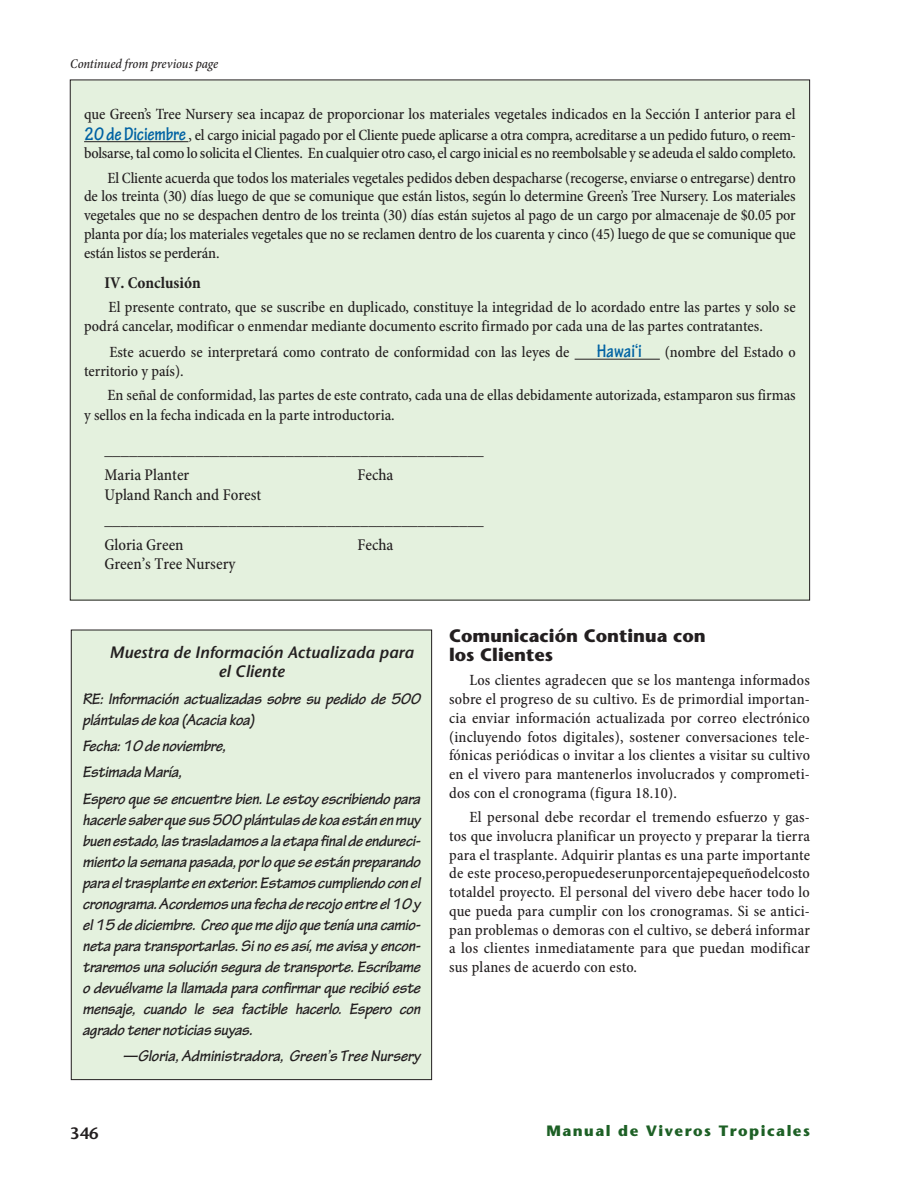
<style>
.page{position:relative;width:918px;height:1188px;background:#fff}
.page>*{position:absolute;margin:0;border:0;box-sizing:border-box;transform-origin:0 0}
.Headings_2{font:700 18px/19.5px "Stone Sans Std";color:#231f20}
.t1{font:italic 700 16.5px/21px "Tekton Pro";letter-spacing:-.015em;color:#231f20}
.t2{font:500 condensed 16.5px "Minion Pro";color:#231f20}
.t3{font:italic 600 16.5px/19.5px "Stone Sans Std";color:#231f20}
.t4{font:700 condensed 16.5px "Minion Pro";color:#231f20}
.t5{font:600 16.5px "Stone Sans Std";color:#231f20}
.Body_text_SP1{font:500 condensed 15.75px/18.8px "Minion Pro";letter-spacing:-.005em;color:#231f20;text-align:justify}
.t6{font:700 15px "Stone Sans Std";letter-spacing:.1em;color:#1d6025}
.Table_text{font:italic 500 condensed 13.5px "Minion Pro";letter-spacing:-.005em;color:#231f20}
.s1{font-family:"Tekton Pro";font-weight:700;font-size:19.5px;color:#0062a3}
</style>
<div class="page">
<div style="left:70px;top:80px;width:740px;height:520px;background:#e4f1de"></div>
<hr style="left:84px;top:141px;width:104px;height:1px;background:#231f20">
<hr style="left:575px;top:359px;width:85px;height:1px;background:#231f20">
<div style="left:71px;top:630px;width:361px;height:450px;background:#e4f1de"></div>
<p class="Table_text" style="left:70px;top:56px;width:150px">Continued from previous page</p>
<p class="Body_text_SP1" style="left:84px;top:104px;width:713px;line-height:21px">que Green’s Tree Nursery sea incapaz de proporcionar los materiales vegetales indicados en la Sección I anterior para el<br><span class="s1">20 de Diciembre</span> , el cargo inicial pagado por el Cliente puede aplicarse a otra compra, acreditarse a un pedido futuro, o reem-</p>
<p class="Body_text_SP1" style="left:84px;top:145px;width:713px">bolsarse, tal como lo solicita el Clientes. En cualquier otro caso, el cargo inicial es no reembolsable y se adeuda el saldo completo.</p>
<p class="Body_text_SP1" style="left:84px;top:169px;width:713px;text-indent:23px">El Cliente acuerda que todos los materiales vegetales pedidos deben despacharse (recogerse, enviarse o entregarse) dentro de los treinta (30) días luego de que se comunique que están listos, según lo determine Green’s Tree Nursery. Los materiales vegetales que no se despachen dentro de los treinta (30) días están sujetos al pago de un cargo por almacenaje de $0.05 por planta por día; los materiales vegetales que no se reclamen dentro de los cuarenta y cinco (45) luego de que se comunique que están listos se perderán.</p>
<p class="t4" style="left:104px;top:273px;width:98px">IV. Conclusión</p>
<p class="Body_text_SP1" style="left:84px;top:298px;width:713px;text-indent:25px">El presente contrato, que se suscribe en duplicado, constituye la integridad de lo acordado entre las partes y solo se podrá cancelar, modificar o enmendar mediante documento escrito firmado por cada una de las partes contratantes.</p>
<p class="Body_text_SP1" style="left:109px;top:343px;width:462px">Este acuerdo se interpretará como contrato de conformidad con las leyes de</p>
<p class="Body_text_SP1" style="left:597px;top:343px;width:200px"><span class="s1">Hawai‘i</span> (nombre del Estado o</p>
<p class="Body_text_SP1" style="left:84px;top:362px;width:101px">territorio y país).</p>
<p class="Body_text_SP1" style="left:84px;top:386px;width:713px;line-height:19.5px;text-indent:23px">En señal de conformidad, las partes de este contrato, cada una de ellas debidamente autorizada, estamparon sus firmas y sellos en la fecha indicada en la parte introductoria.</p>
<p class="t2" style="left:104px;top:440px;width:381px">______________________________________________</p>
<p class="t2" style="left:104px;top:465px;width:87px">Maria Planter</p>
<p class="t2" style="left:357px;top:465px;width:37px">Fecha</p>
<p class="t2" style="left:104px;top:485px;width:158px">Upland Ranch and Forest</p>
<p class="t2" style="left:104px;top:510px;width:381px">______________________________________________</p>
<p class="t2" style="left:104px;top:534px;width:81px">Gloria Green</p>
<p class="t2" style="left:357px;top:534px;width:37px">Fecha</p>
<p class="t2" style="left:104px;top:554px;width:133px">Green’s Tree Nursery</p>
<p class="t3" style="left:218px;top:642px;width:197px;text-indent:-109px">Muestra de Información Actualizada para el Cliente</p>
<p class="t1" style="left:82px;top:688px;width:339px">RE: Información actualizadas sobre su pedido de 500 plántulas de koa (Acacia koa)</p>
<p class="t1" style="left:82px;top:736px;width:145px">Fecha: 10 de noviembre,</p>
<p class="t1" style="left:82px;top:762px;width:101px">Estimada María,</p>
<p class="t1" style="left:82px;top:788px;width:340px;text-align:justify">Espero que se encuentre bien. Le estoy escribiendo para hacerle saber que sus 500 plántulas de koa están en muy buen estado, las trasladamos a la etapa final de endureci&shy;miento la semana pasada, por lo que se están preparando para el trasplante en exterior. Estamos cumpliendo con el cronograma. Acordemos una fecha de recojo entre el 10 y el 15 de diciembre. Creo que me dijo que tenía una camio&shy;neta para transportarlas. Si no es así, me avisa y encon&shy;traremos una solución segura de transporte. Escríbame o devuélvame la llamada para confirmar que recibió este mensaje, cuando le sea factible hacerlo. Espero con agrado tener noticias suyas.</p>
<p class="t1" style="left:122px;top:1046px;width:300px">—Gloria, Administradora, Green’s Tree Nursery</p>
<p class="Headings_2" style="left:449px;top:626px;width:258px">Comunicación Continua con los Clientes</p>
<p class="Body_text_SP1" style="left:449px;top:672px;width:362px;text-indent:20px">Los clientes agradecen que se los mantenga informados sobre el progreso de su cultivo. Es de primordial importan&shy;cia enviar información actualizada por correo electrónico (incluyendo fotos digitales), sostener conversaciones tele&shy;fónicas periódicas o invitar a los clientes a visitar su cultivo en el vivero para mantenerlos involucrados y comprometi&shy;dos con el cronograma (figura 18.10).</p>
<p class="Body_text_SP1" style="left:449px;top:808px;width:362px;text-indent:20px">El personal debe recordar el tremendo esfuerzo y gas&shy;tos que involucra planificar un proyecto y preparar la tierra para el trasplante. Adquirir plantas es una parte importante de este proceso,peropuedeserunporcentajepequeñodelcosto totaldel proyecto. El personal del vivero debe hacer todo lo que pueda para cumplir con los cronogramas. Si se antici&shy;pan problemas o demoras con el cultivo, se deberá informar a los clientes inmediatamente para que puedan modificar sus planes de acuerdo con esto.</p>
<p class="t5" style="left:70px;top:1123px;width:30px">346</p>
<p class="t6" style="left:546px;top:1122px;width:265px">Manual de Viveros Tropicales</p>
</div>
